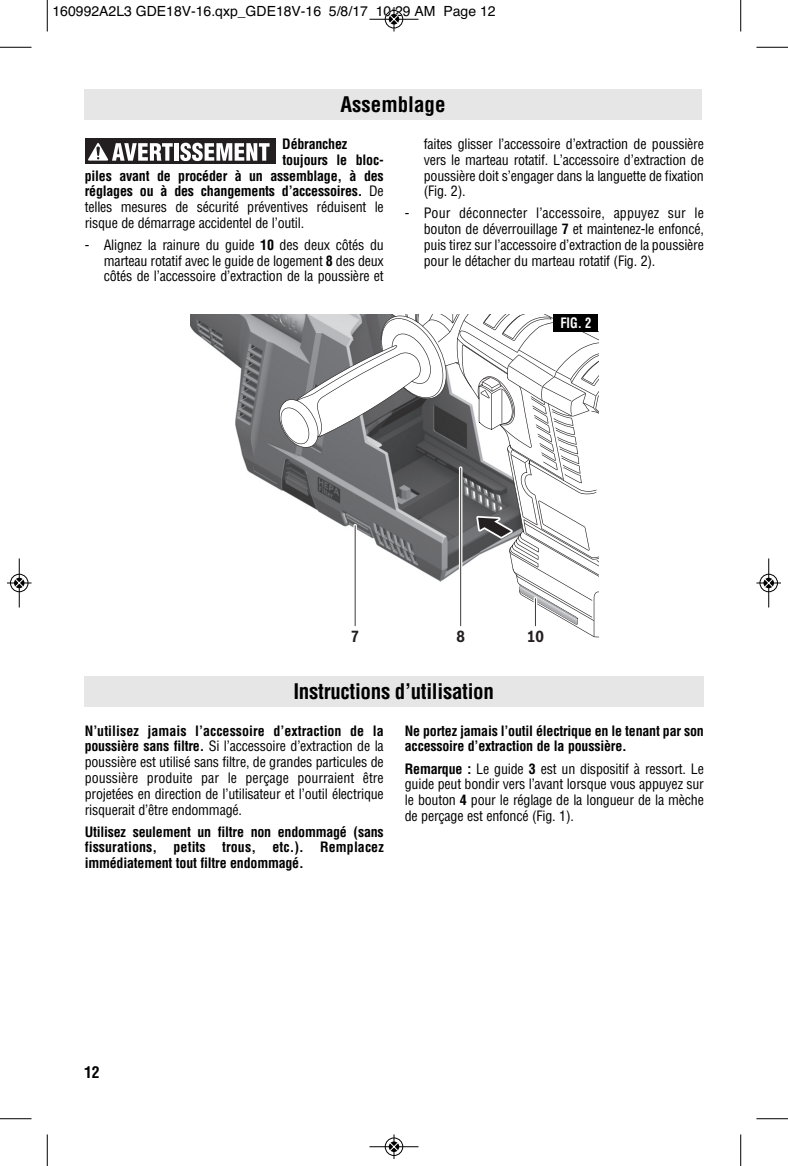
<style>
.page{position:relative;width:788px;height:1166px;background:#fff}
.page>*{position:absolute;margin:0;border:0;box-sizing:border-box;transform-origin:0 0}
.t1{font:700 condensed 21px "Helvetica";letter-spacing:-.015em;color:#000}
.t2{font:700 15.75px "Bosch Sans Cond";color:#231f20}
.t3{font:700 condensed 15.75px "Helvetica";color:#000}
.t4{font:condensed 14px/15.8px "Helvetica";letter-spacing:-.015em;color:#000;text-align:justify}
.t5{font:700 condensed 14px/15.8px "Helvetica";letter-spacing:-.015em;color:#000;text-align:justify}
.t6{font:14px "Helvetica";color:#000}
.t7{font:700 condensed 14px "Helvetica";color:#fff;scale:.9 1}
.s1{font-weight:400}
.s2{font-weight:700}
</style>
<div class="page">
<div style="left:84px;top:89px;width:618px;height:30px;background:#e6e6e6"></div>
<img style="left:190px;top:314px;width:89px;height:175px">
<svg style="left:279px;top:314px;width:319px;height:323px"></svg>
<svg style="left:353px;top:524px;width:4px;height:103px"></svg>
<hr style="left:354px;top:525px;width:1px;height:101px;background:#231f20">
<div style="left:553px;top:314px;width:45px;height:18px;background:#000"></div>
<div style="left:85px;top:138px;width:190px;height:26px;background:#231f20"></div>
<div style="left:174px;top:143px;width:5px;height:18px;background:#fff"></div>
<svg style="left:180px;top:143px;width:89px;height:18px"></svg>
<svg style="left:88px;top:143px;width:85px;height:18px"></svg>
<div style="left:84px;top:676px;width:619px;height:30px;background:#e6e6e6"></div>
<hr style="left:47px;top:0;width:1px;height:32px;background:#000">
<hr style="left:0;top:47px;width:32px;height:1px;background:#000">
<hr style="left:740px;top:0;width:1px;height:32px;background:#000">
<hr style="left:756px;top:47px;width:32px;height:1px;background:#000">
<hr style="left:47px;top:1134px;width:1px;height:32px;background:#000">
<hr style="left:0;top:1118px;width:32px;height:1px;background:#000">
<hr style="left:740px;top:1134px;width:1px;height:32px;background:#000">
<hr style="left:756px;top:1118px;width:32px;height:1px;background:#000">
<div style="left:384px;top:10px;width:19px;height:19px;border:1px solid #fff;border-radius:50%"></div>
<hr style="left:369px;top:19px;width:49px;height:1px;background:#000">
<div style="left:385px;top:10px;width:18px;height:18px;border:1px solid #000;border-radius:50%"></div>
<svg style="left:389px;top:7px;width:9px;height:25px"></svg>
<div style="left:384px;top:1137px;width:19px;height:19px;border:1px solid #fff;border-radius:50%"></div>
<hr style="left:369px;top:1146px;width:49px;height:1px;background:#000">
<div style="left:385px;top:1137px;width:18px;height:18px;border:1px solid #000;border-radius:50%"></div>
<svg style="left:389px;top:1134px;width:9px;height:24px"></svg>
<div style="left:10px;top:573px;width:19px;height:19px;border:1px solid #fff;border-radius:50%"></div>
<hr style="left:19px;top:558px;width:1px;height:49px;background:#000">
<div style="left:10px;top:574px;width:18px;height:18px;border:1px solid #000;border-radius:50%"></div>
<svg style="left:7px;top:578px;width:25px;height:9px"></svg>
<div style="left:759px;top:573px;width:19px;height:19px;border:1px solid #fff;border-radius:50%"></div>
<hr style="left:768px;top:558px;width:1px;height:49px;background:#000">
<div style="left:759px;top:574px;width:18px;height:18px;border:1px solid #000;border-radius:50%"></div>
<svg style="left:756px;top:578px;width:24px;height:9px"></svg>
<p class="t6" style="left:52px;top:3px;width:444px">160992A2L3 GDE18V-16.qxp_GDE18V-16 5/8/17 10:29 AM Page 12</p>
<h1 class="t1" style="left:340px;top:92px;width:106px">Assemblage</h1>
<p class="t5" style="left:282px;top:136px;width:66px">Débranchez</p>
<p class="t5" style="left:282px;top:152px;width:103px">toujours le bloc-</p>
<p class="t5" style="left:85px;top:168px;width:300px">piles avant de procéder à un assemblage, à des</p>
<p class="t5" style="left:85px;top:183px;width:300px">réglages ou à des changements d’accessoires. <span class="s1">De</span></p>
<p class="t4" style="left:85px;top:199px;width:300px">telles mesures de sécurité préventives réduisent le</p>
<p class="t4" style="left:85px;top:215px;width:221px">risque de démarrage accidentel de l’outil.</p>
<p class="t4" style="left:104px;top:237px;width:282px;text-indent:-19px">- Alignez la rainure du guide <span class="s2">10</span> des deux côtés du marteau rotatif avec le guide de logement <span class="s2">8</span> des deux côtés de l’accessoire d’extraction de la poussière et</p>
<p class="t4" style="left:424px;top:136px;width:282px">faites glisser l’accessoire d’extraction de poussière vers le marteau rotatif. L’accessoire d’extraction de poussière doit s’engager dans la languette de fixation (Fig. 2).</p>
<p class="t4" style="left:424px;top:206px;width:282px;text-indent:-19px">- Pour déconnecter l’accessoire, appuyez sur le bouton de déverrouillage <span class="s2">7</span> et maintenez-le enfoncé, puis tirez sur l’accessoire d’extraction de la poussière pour le détacher du marteau rotatif (Fig. 2).</p>
<p class="t7" style="left:560px;top:315px;width:36px">FIG. 2</p>
<p class="t2" style="left:351px;top:628px;width:10px">7</p>
<p class="t2" style="left:456px;top:628px;width:10px">8</p>
<p class="t2" style="left:527px;top:628px;width:19px">10</p>
<h1 class="t1" style="left:293px;top:679px;width:202px">Instructions d’utilisation</h1>
<p class="t4" style="left:85px;top:723px;width:300px"><span class="s2">N’utilisez jamais l’accessoire d’extraction de la poussière sans filtre.</span> Si l’accessoire d’extraction de la poussière est utilisé sans filtre, de grandes particules de poussière produite par le perçage pourraient être projetées en direction de l’utilisateur et l’outil électrique risquerait d’être endommagé.</p>
<p class="t5" style="left:85px;top:824px;width:300px">Utilisez seulement un filtre non endommagé (sans fissurations, petits trous, etc.). Remplacez immédiatement tout filtre endommagé.</p>
<p class="t5" style="left:405px;top:723px;width:300px">Ne portez jamais l’outil électrique en le tenant par son accessoire d’extraction de la poussière.</p>
<p class="t4" style="left:405px;top:761px;width:300px"><span class="s2">Remarque :</span> Le guide <span class="s2">3</span> est un dispositif à ressort. Le guide peut bondir vers l’avant lorsque vous appuyez sur le bouton <span class="s2">4</span> pour le réglage de la longueur de la mèche de perçage est enfoncé (Fig. 1).</p>
<p class="t3" style="left:84px;top:1063px;width:17px">12</p>
</div>
